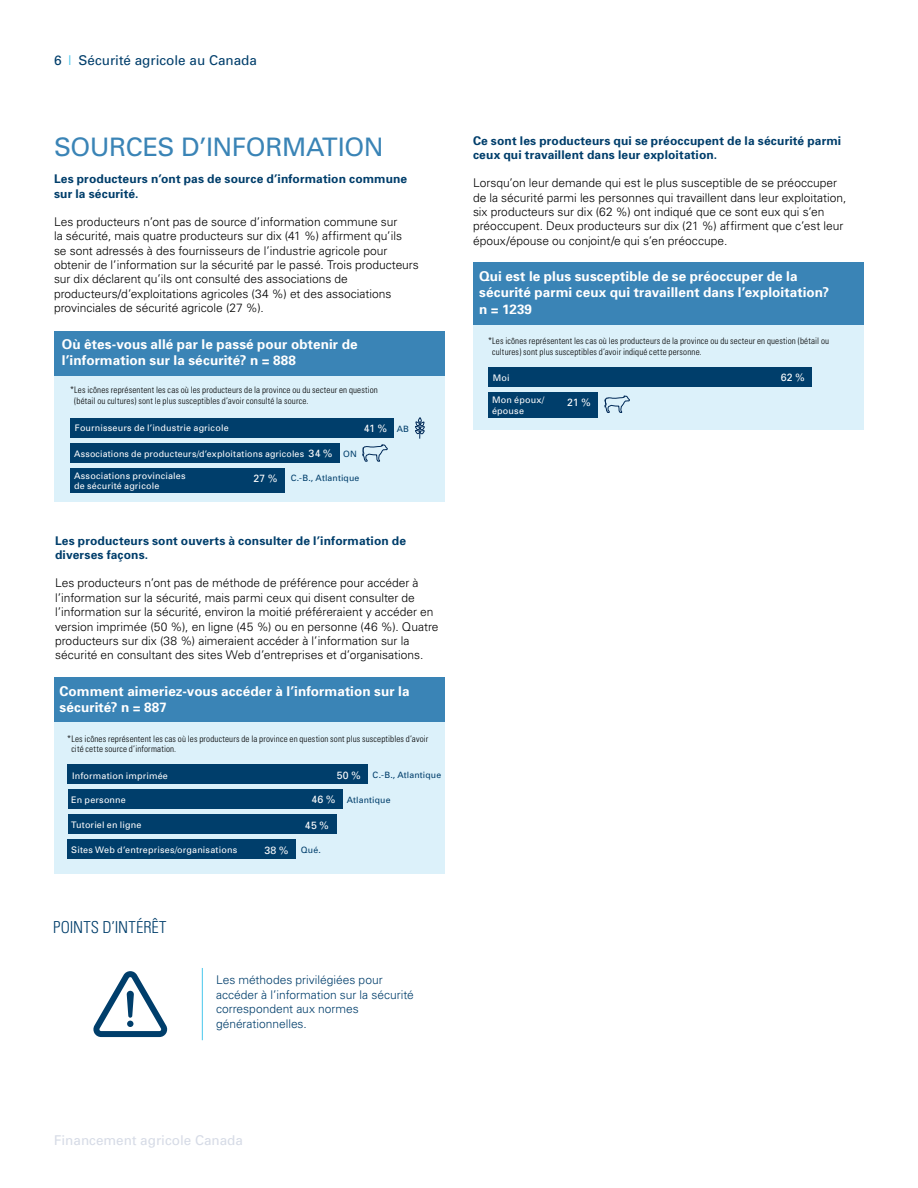
<style>
.page{position:relative;width:918px;height:1188px;background:#fff}
.page>*{position:absolute;margin:0;border:0;box-sizing:border-box;transform-origin:0 0}
.t1{font:25.5px "Univers";letter-spacing:-.015em;color:#3a84b6}
.t2{font:300 condensed 16.5px "Univers";letter-spacing:.005em;color:#003e6b}
.t3{font:700 13.5px/16.2px "Univers";letter-spacing:.01em;color:#fff}
.t4{font:13.5px "Univers";color:#003e6b}
.t5{font:13.5px "Univers";color:#d6dbe6}
.t6{font:300 12px/14.4px "Univers";color:#000}
.t7{font:700 12px/14.4px "Univers";letter-spacing:.015em;color:#003e6b}
.t8{font:300 12px/14.4px "Univers";color:#003e6b}
.t9{font:10.5px "Univers";letter-spacing:.02em;color:#fff}
.t10{font:300 condensed 9px/10.8px "Univers";letter-spacing:.015em;color:#000}
.t11{font:9px/10.8px "Univers";letter-spacing:.02em;color:#fff}
.t12{font:8.7px "Univers";letter-spacing:.015em;color:#003e6b}
.s1{color:#48c7ed}
</style>
<div class="page">
<hr style="left:202px;top:968px;width:1px;height:72px;background:#48c7ed">
<svg style="left:93px;top:971px;width:75px;height:66px"></svg>
<div style="left:473px;top:306px;width:391px;height:124px;background:#dcf1fa"></div>
<div style="left:488px;top:367px;width:324px;height:20px;background:#003e6b"></div>
<div style="left:489px;top:392px;width:109px;height:25px;background:#003e6b"></div>
<svg style="left:604px;top:395px;width:26px;height:18px"></svg>
<div style="left:473px;top:263px;width:391px;height:62px;background:#3a84b6"></div>
<div style="left:54px;top:360px;width:391px;height:142px;background:#dcf1fa"></div>
<div style="left:70px;top:418px;width:324px;height:20px;background:#003e6b"></div>
<div style="left:70px;top:443px;width:269px;height:20px;background:#003e6b"></div>
<div style="left:70px;top:468px;width:214px;height:24px;background:#003e6b"></div>
<svg style="left:415px;top:417px;width:10px;height:22px"></svg>
<svg style="left:362px;top:444px;width:26px;height:18px"></svg>
<div style="left:54px;top:331px;width:391px;height:45px;background:#3a84b6"></div>
<div style="left:54px;top:711px;width:391px;height:163px;background:#dcf1fa"></div>
<div style="left:67px;top:765px;width:301px;height:19px;background:#003e6b"></div>
<div style="left:68px;top:790px;width:274px;height:19px;background:#003e6b"></div>
<div style="left:68px;top:815px;width:269px;height:19px;background:#003e6b"></div>
<div style="left:68px;top:840px;width:228px;height:19px;background:#003e6b"></div>
<div style="left:54px;top:677px;width:391px;height:45px;background:#3a84b6"></div>
<p class="t4" style="left:54px;top:52px;width:205px">6 <span class="s1">|</span> Sécurité agricole au Canada</p>
<h1 class="t1" style="left:54px;top:131px;width:331px">SOURCES D’INFORMATION</h1>
<p class="t7" style="left:54px;top:172px;width:355px">Les producteurs n’ont pas de source d’information commune sur la sécurité.</p>
<p class="t6" style="left:54px;top:214px;width:366px">Les producteurs n’ont pas de source d’information commune sur<br>la sécurité, mais quatre producteurs sur dix (41 %) affirment qu’ils<br>se sont adressés à des fournisseurs de l’industrie agricole pour obtenir de l’information sur la sécurité par le passé. Trois producteurs sur dix déclarent qu’ils ont consulté des associations de producteurs/d’exploitations agricoles (34 %) et des associations provinciales de sécurité agricole (27 %).</p>
<p class="t3" style="left:62px;top:336px;width:297px">Où êtes-vous allé par le passé pour obtenir de l’information sur la sécurité? n = 888</p>
<p class="t10" style="left:74px;top:384px;width:305px;text-indent:-4px">*Les icônes représentent les cas où les producteurs de la province ou du secteur en question (bétail ou cultures) sont le plus susceptibles d’avoir consulté la source.</p>
<p class="t9" style="left:364px;top:422px;width:25px">41 %</p>
<p class="t11" style="left:75px;top:423px;width:155px">Fournisseurs de l’industrie agricole</p>
<p class="t11" style="left:74px;top:448px;width:232px">Associations de producteurs/d’exploitations agricoles</p>
<p class="t11" style="left:74px;top:470px;width:113px">Associations provinciales de sécurité agricole</p>
<p class="t9" style="left:309px;top:447px;width:25px">34 %</p>
<p class="t12" style="left:343px;top:448px;width:15px">ON</p>
<p class="t9" style="left:253px;top:472px;width:25px">27 %</p>
<p class="t12" style="left:291px;top:473px;width:70px">C.-B., Atlantique</p>
<p class="t12" style="left:397px;top:423px;width:14px">AB</p>
<p class="t7" style="left:55px;top:533px;width:353px">Les producteurs sont ouverts à consulter de l’information de diverses façons.</p>
<p class="t6" style="left:55px;top:576px;width:385px">Les producteurs n’ont pas de méthode de préférence pour accéder à l’information sur la sécurité, mais parmi ceux qui disent consulter de l’information sur la sécurité, environ la moitié préféreraient y accéder en version imprimée (50 %), en ligne (45 %) ou en personne (46 %). Quatre producteurs sur dix (38 %) aimeraient accéder à l’information sur la sécurité en consultant des sites Web d’entreprises et d’organisations.</p>
<p class="t3" style="left:59px;top:683px;width:352px">Comment aimeriez-vous accéder à l’information sur la sécurité? n = 887</p>
<p class="t10" style="left:71px;top:733px;width:358px;text-indent:-4px">*Les icônes représentent les cas où les producteurs de la province en question sont plus susceptibles d’avoir cité cette source d’information.</p>
<p class="t9" style="left:337px;top:768px;width:25px">50 %</p>
<p class="t9" style="left:311px;top:793px;width:26px">46 %</p>
<p class="t9" style="left:305px;top:819px;width:26px">45 %</p>
<p class="t9" style="left:264px;top:844px;width:26px">38 %</p>
<p class="t12" style="left:373px;top:770px;width:70px">C.-B., Atlantique</p>
<p class="t12" style="left:347px;top:794px;width:45px">Atlantique</p>
<p class="t11" style="left:72px;top:770px;width:97px">Information imprimée</p>
<p class="t11" style="left:71px;top:794px;width:56px">En personne</p>
<p class="t11" style="left:71px;top:819px;width:72px">Tutoriel en ligne</p>
<p class="t11" style="left:71px;top:844px;width:167px">Sites Web d’entreprises/organisations</p>
<p class="t12" style="left:301px;top:844px;width:21px">Qué.</p>
<h2 class="t2" style="left:53px;top:918px;width:115px">POINTS D’INTÉRÊT</h2>
<p class="t8" style="left:216px;top:973px;width:199px">Les méthodes privilégiées pour accéder à l’information sur la sécurité correspondent aux normes générationnelles.</p>
<p class="t7" style="left:473px;top:133px;width:370px">Ce sont les producteurs qui se préoccupent de la sécurité parmi ceux qui travaillent dans leur exploitation.</p>
<p class="t6" style="left:473px;top:175px;width:375px">Lorsqu’on leur demande qui est le plus susceptible de se préoccuper de la sécurité parmi les personnes qui travaillent dans leur exploitation, six producteurs sur dix (62 %) ont indiqué que ce sont eux qui s’en préoccupent. Deux producteurs sur dix (21 %) affirment que c’est leur époux/épouse ou conjoint/e qui s’en préoccupe.</p>
<p class="t3" style="left:479px;top:268px;width:352px">Qui est le plus susceptible de se préoccuper de la sécurité parmi ceux qui travaillent dans l’exploitation? n = 1239</p>
<p class="t10" style="left:492px;top:336px;width:338px;text-indent:-4px">*Les icônes représentent les cas où les producteurs de la province ou du secteur en question (bétail ou cultures) sont plus susceptibles d’avoir indiqué cette personne.</p>
<p class="t11" style="left:492px;top:394px;width:54px">Mon époux/ épouse</p>
<p class="t9" style="left:781px;top:371px;width:25px">62 %</p>
<p class="t11" style="left:493px;top:372px;width:18px">Moi</p>
<p class="t9" style="left:567px;top:396px;width:25px">21 %</p>
<p class="t5" style="left:54px;top:1132px;width:191px">Financement agricole Canada</p>
</div>
